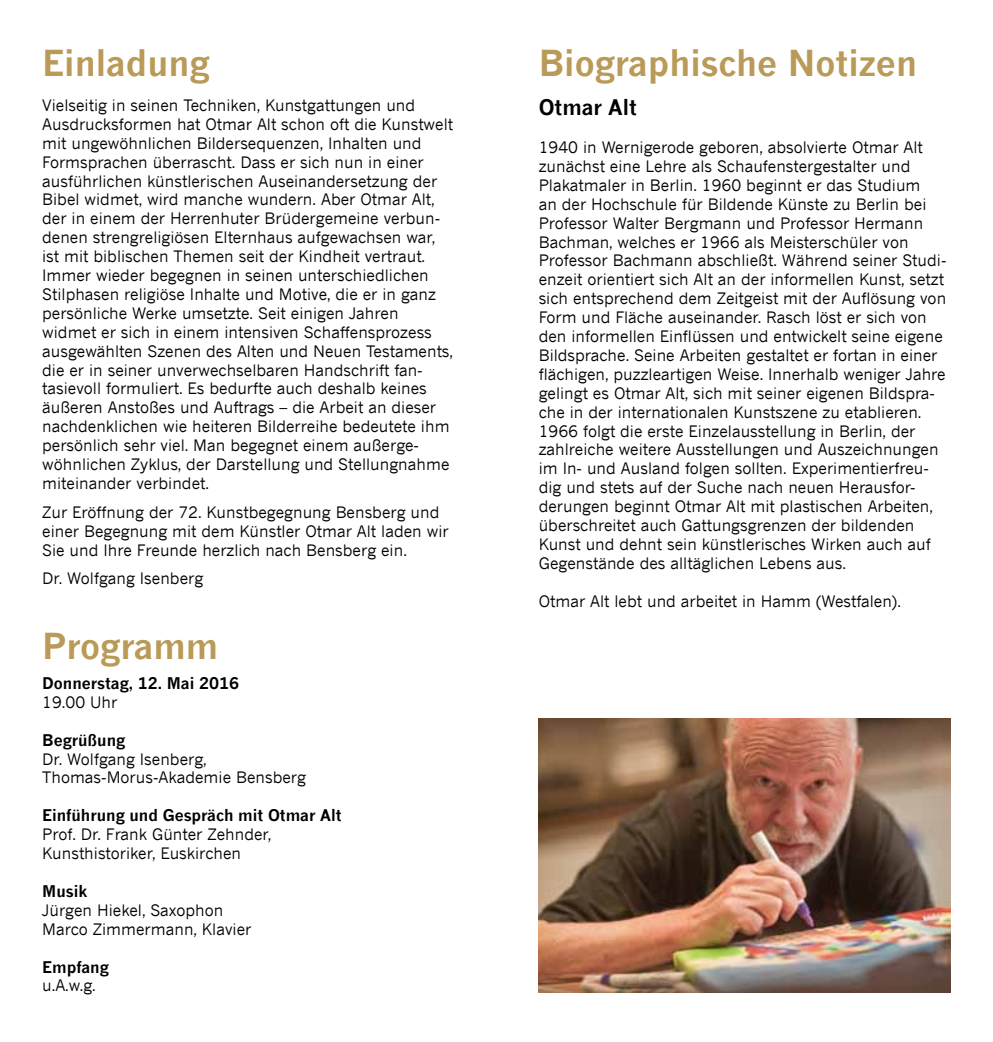
<style>
.page{position:relative;width:993px;height:1042px;background:#fff}
.page>*{position:absolute;margin:0;border:0;box-sizing:border-box;transform-origin:0 0}
.t1{font:700 35px "News Gothic";color:#ba9a57}
.t2{font:700 21px "News Gothic";color:#000}
.t3{font:15.75px/18.9px "News Gothic";color:#000}
.t4{font:700 15.75px "News Gothic";color:#000}
</style>
<div class="page">
<img style="left:538px;top:718px;width:412px;height:274px">
<h1 class="t1" style="left:42px;top:41px;width:169px">Einladung</h1>
<h1 class="t1" style="left:538px;top:41px;width:379px">Biographische Notizen</h1>
<p class="t3" style="left:42px;top:95px;width:412px">Vielseitig in seinen Techniken, Kunstgattungen und Ausdrucksformen hat Otmar Alt schon oft die Kunstwelt mit ungewöhnlichen Bildersequenzen, Inhalten und Formsprachen überrascht. Dass er sich nun in einer ausführlichen künstlerischen Auseinandersetzung der Bibel widmet, wird manche wundern. Aber Otmar Alt, der in einem der Herrenhuter Brüdergemeine verbun&shy;denen strengreligiösen Elternhaus aufgewachsen war, ist mit biblischen Themen seit der Kindheit vertraut.<br>Immer wieder begegnen in seinen unterschiedlichen Stilphasen religiöse Inhalte und Motive, die er in ganz persönliche Werke umsetzte. Seit einigen Jahren widmet er sich in einem intensiven Schaffensprozess ausgewählten Szenen des Alten und Neuen Testaments, die er in seiner unverwechselbaren Handschrift fan&shy;tasievoll formuliert. Es bedurfte auch deshalb keines äußeren Anstoßes und Auftrags – die Arbeit an dieser nachdenklichen wie heiteren Bilderreihe bedeutete ihm persönlich sehr viel. Man begegnet einem außerge&shy;wöhnlichen Zyklus, der Darstellung und Stellungnahme miteinander verbindet.</p>
<p class="t3" style="left:42px;top:502px;width:408px">Zur Eröffnung der 72. Kunstbegegnung Bensberg und einer Begegnung mit dem Künstler Otmar Alt laden wir<br>Sie und Ihre Freunde herzlich nach Bensberg ein.</p>
<p class="t3" style="left:42px;top:569px;width:162px">Dr. Wolfgang Isenberg</p>
<h1 class="t1" style="left:42px;top:624px;width:177px">Programm</h1>
<p class="t4" style="left:42px;top:673px;width:198px">Donnerstag, 12. Mai 2016</p>
<p class="t3" style="left:42px;top:692px;width:77px">19.00 Uhr</p>
<p class="t4" style="left:42px;top:730px;width:84px">Begrüßung</p>
<p class="t3" style="left:42px;top:749px;width:265px">Dr. Wolfgang Isenberg,<br>Thomas-Morus-Akademie Bensberg</p>
<p class="t4" style="left:42px;top:805px;width:301px">Einführung und Gespräch mit Otmar Alt</p>
<p class="t3" style="left:42px;top:825px;width:230px">Prof. Dr. Frank Günter Zehnder,<br>Kunsthistoriker, Euskirchen</p>
<p class="t4" style="left:42px;top:881px;width:47px">Musik</p>
<p class="t3" style="left:42px;top:900px;width:211px">Jürgen Hiekel, Saxophon<br>Marco Zimmermann, Klavier</p>
<p class="t4" style="left:42px;top:956px;width:68px">Empfang</p>
<p class="t3" style="left:42px;top:976px;width:55px">u.A.w.g.</p>
<h2 class="t2" style="left:538px;top:94px;width:100px">Otmar Alt</h2>
<p class="t3" style="left:538px;top:138px;width:409px">1940 in Wernigerode geboren, absolvierte Otmar Alt zunächst eine Lehre als Schaufenstergestalter und Plakatmaler in Berlin. 1960 beginnt er das Studium<br>an der Hochschule für Bildende Künste zu Berlin bei Professor Walter Bergmann und Professor Hermann Bachman, welches er 1966 als Meisterschüler von Professor Bachmann abschließt. Während seiner Studi&shy;enzeit orientiert sich Alt an der informellen Kunst, setzt sich entsprechend dem Zeitgeist mit der Auflösung von Form und Fläche auseinander. Rasch löst er sich von den informellen Einflüssen und entwickelt seine eigene Bildsprache. Seine Arbeiten gestaltet er fortan in einer flächigen, puzzleartigen Weise. Innerhalb weniger Jahre gelingt es Otmar Alt, sich mit seiner eigenen Bildspra&shy;che in der internationalen Kunstszene zu etablieren.<br>1966 folgt die erste Einzelausstellung in Berlin, der zahlreiche weitere Ausstellungen und Auszeichnungen im In- und Ausland folgen sollten. Experimentierfreu&shy;dig und stets auf der Suche nach neuen Herausfor&shy;derungen beginnt Otmar Alt mit plastischen Arbeiten, überschreitet auch Gattungsgrenzen der bildenden Kunst und dehnt sein künstlerisches Wirken auch auf Gegenstände des alltäglichen Lebens aus.</p>
<p class="t3" style="left:538px;top:591px;width:364px">Otmar Alt lebt und arbeitet in Hamm (Westfalen).</p>
</div>
